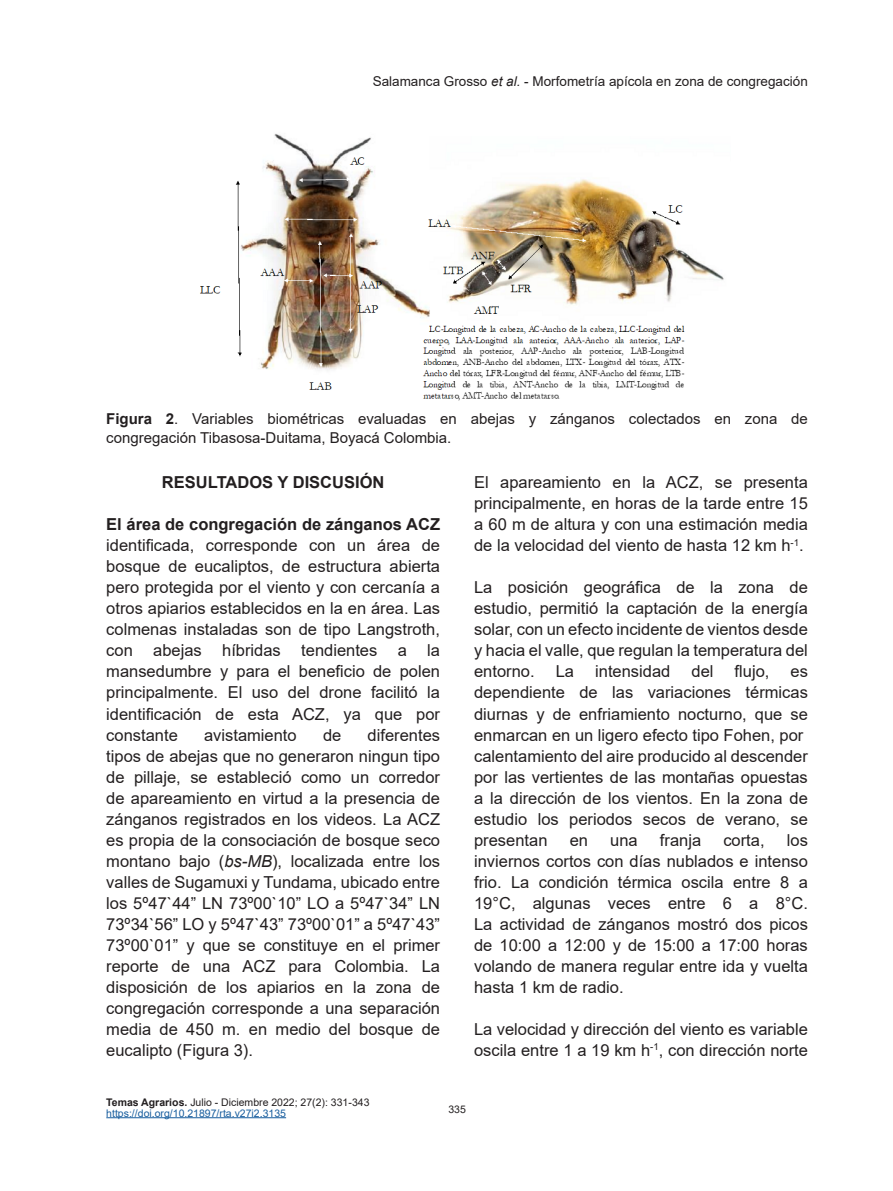
<style>
.page{position:relative;width:893px;height:1191px;background:#fff}
.page>*{position:absolute;margin:0;border:0;box-sizing:border-box;transform-origin:0 0}
.t1{font:16.5px/21px "Arial";color:#231f20}
.t2{font:700 16.5px "Arial";color:#231f20}
.t3{font:15px "Arial";color:#231f20}
.t4{font:13.5px "Arial";color:#231f20}
.t5{font:10.5px "Arial";color:#231f20}
.t6{font:10.5px "Arial";color:#175d9e}
.s1{font-style:italic}
.s2{font-weight:700}
</style>
<div class="page">
<hr style="left:106px;top:1117px;width:180px;height:1px;background:#175d9e">
<img style="left:200px;top:133px;width:524px;height:268px">
<p class="t4" style="left:373px;top:72px;width:437px">Salamanca Grosso <span class="s1">et al.</span> - Morfometría apícola en zona de congregación</p>
<p class="t3" style="left:106px;top:408px;width:703px"><span class="s2">Figura 2</span>. Variables biométricas evaluadas en abejas y zánganos colectados en zona de</p>
<p class="t3" style="left:106px;top:427px;width:347px">congregación Tibasosa-Duitama, Boyacá Colombia.</p>
<p class="t2" style="left:162px;top:471px;width:224px">RESULTADOS Y DISCUSIÓN</p>
<p class="t1" style="left:106px;top:514px;width:335px"><span class="s2">El área de congregación de zánganos ACZ </span>identificada, corresponde con un área de</p>
<p class="t1" style="left:106px;top:556px;width:335px;text-align:justify">bosque de eucaliptos, de estructura abierta pero protegida por el viento y con cercanía a otros apiarios establecidos en la en área. Las colmenas instaladas son de tipo Langstroth,</p>
<p class="t1" style="left:106px;top:640px;width:335px">con abejas híbridas tendientes a la</p>
<p class="t1" style="left:106px;top:661px;width:335px">mansedumbre y para el beneficio de polen principalmente. El uso del drone facilitó la</p>
<p class="t1" style="left:106px;top:703px;width:335px">identificación de esta ACZ, ya que por</p>
<p class="t1" style="left:106px;top:724px;width:73px">constante</p>
<p class="t1" style="left:204px;top:724px;width:94px">avistamiento</p>
<p class="t1" style="left:323px;top:724px;width:20px">de</p>
<p class="t1" style="left:368px;top:724px;width:74px">diferentes</p>
<p class="t1" style="left:106px;top:745px;width:335px;text-align:justify">tipos de abejas que no generaron ningun tipo de pillaje, se estableció como un corredor de apareamiento en virtud a la presencia de zánganos registrados en los videos. La ACZ es propia de la consociación de bosque seco montano bajo (<span class="s1">bs-MB</span>), localizada entre los valles de Sugamuxi y Tundama, ubicado entre los 5º47`44” LN 73º00`10” LO a 5º47`34” LN 73º34`56” LO y 5º47`43” 73º00`01” a 5º47`43” 73º00`01” y que se constituye en el primer</p>
<p class="t1" style="left:106px;top:955px;width:335px">reporte de una ACZ para Colombia. La</p>
<p class="t1" style="left:106px;top:976px;width:335px">disposición de los apiarios en la zona de</p>
<p class="t1" style="left:106px;top:997px;width:335px">congregación corresponde a una separación media de 450 m. en medio del bosque de</p>
<p class="t1" style="left:106px;top:1039px;width:148px">eucalipto (Figura 3).</p>
<p class="t1" style="left:474px;top:472px;width:335px">El apareamiento en la ACZ, se presenta</p>
<p class="t1" style="left:474px;top:493px;width:335px;text-align:justify">principalmente, en horas de la tarde entre 15 a 60 m de altura y con una estimación media de la velocidad del viento de hasta 12 km h<sup>-1</sup>.</p>
<p class="t1" style="left:474px;top:577px;width:335px">La posición geográfica de la zona de</p>
<p class="t1" style="left:474px;top:598px;width:335px">estudio, permitió la captación de la energía</p>
<p class="t1" style="left:474px;top:619px;width:335px">solar, con un efecto incidente de vientos desde y hacia el valle, que regulan la temperatura del</p>
<p class="t1" style="left:474px;top:661px;width:62px">entorno.</p>
<p class="t1" style="left:556px;top:661px;width:20px">La</p>
<p class="t1" style="left:595px;top:661px;width:77px">intensidad</p>
<p class="t1" style="left:691px;top:661px;width:24px">del</p>
<p class="t1" style="left:735px;top:661px;width:36px">flujo,</p>
<p class="t1" style="left:790px;top:661px;width:19px">es</p>
<p class="t1" style="left:474px;top:682px;width:335px">dependiente de las variaciones térmicas</p>
<p class="t1" style="left:474px;top:703px;width:335px">diurnas y de enfriamiento nocturno, que se enmarcan en un ligero efecto tipo Fohen, por</p>
<p class="t1" style="left:474px;top:745px;width:335px;text-align:justify">calentamiento del aire producido al descender por las vertientes de las montañas opuestas a la dirección de los vientos. En la zona de</p>
<p class="t1" style="left:474px;top:808px;width:335px">estudio los periodos secos de verano, se</p>
<p class="t1" style="left:474px;top:829px;width:75px">presentan</p>
<p class="t1" style="left:570px;top:829px;width:20px">en</p>
<p class="t1" style="left:610px;top:829px;width:29px">una</p>
<p class="t1" style="left:660px;top:829px;width:43px">franja</p>
<p class="t1" style="left:723px;top:829px;width:43px">corta,</p>
<p class="t1" style="left:787px;top:829px;width:23px">los</p>
<p class="t1" style="left:474px;top:850px;width:335px">inviernos cortos con días nublados e intenso</p>
<p class="t1" style="left:474px;top:871px;width:335px">frio. La condición térmica oscila entre 8 a</p>
<p class="t1" style="left:474px;top:892px;width:335px">19°C, algunas veces entre 6 a 8°C.</p>
<p class="t1" style="left:474px;top:913px;width:335px">La actividad de zánganos mostró dos picos de 10:00 a 12:00 y de 15:00 a 17:00 horas</p>
<p class="t1" style="left:474px;top:955px;width:335px">volando de manera regular entre ida y vuelta hasta 1 km de radio.</p>
<p class="t1" style="left:474px;top:1018px;width:335px">La velocidad y dirección del viento es variable oscila entre 1 a 19 km h<sup>-1</sup>, con dirección norte</p>
<p class="t5" style="left:106px;top:1095px;width:265px"><span class="s2">Temas Agrarios.</span> Julio - Diciembre 2022; 27(2): 331-343</p>
<p class="t6" style="left:106px;top:1105px;width:181px">https://doi.org/10.21897/rta.v27i2.3135</p>
<p class="t5" style="left:448px;top:1102px;width:19px">335</p>
</div>
